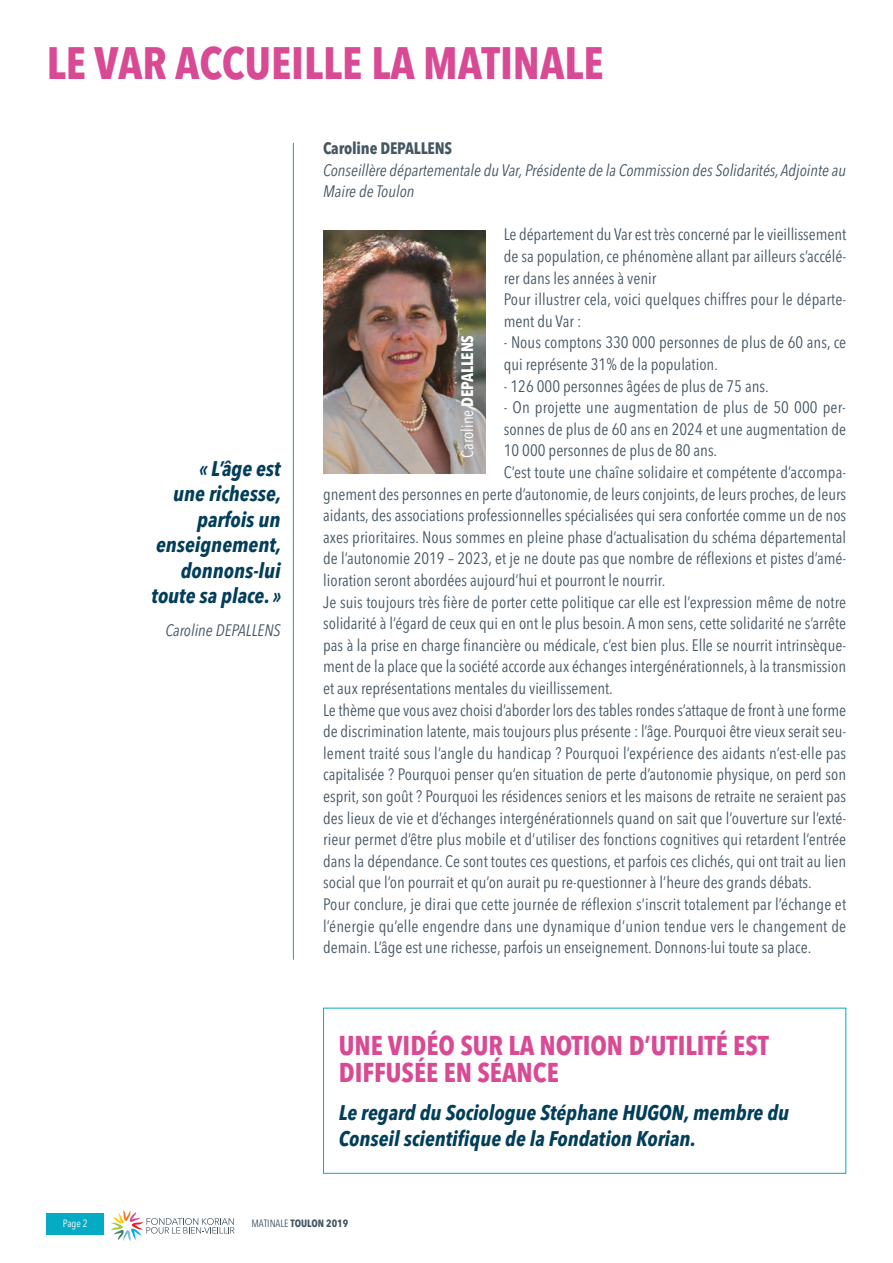
<style>
.page{position:relative;width:893px;height:1263px;background:#fff}
.page>*{position:absolute;margin:0;border:0;box-sizing:border-box;transform-origin:0 0}
.t1{font:700 45px "Avenir Next Condensed";color:#d94a95}
.t2{font:700 27px/27px "Avenir Next Condensed";color:#d94a95}
.t3{font:italic 700 21px/25.5px "Avenir Next Condensed";color:#023e5a}
.t4{font:16.5px/21.6px "Avenir Next Condensed";color:#465764;text-align:justify}
.t5{font:italic 16.5px/21.6px "Avenir Next Condensed";color:#465764}
.t6{font:700 16.5px "Avenir Next Condensed";letter-spacing:-.01em;color:#465764}
.t7{font:700 16.5px "Avenir Next Condensed";letter-spacing:-.01em;color:#fff}
.t8{font:700 10.5px "Avenir Next Condensed";color:#465764}
.t9{font:10.5px "Avenir Next Condensed";color:#fff}
.s1{font-weight:400}
</style>
<div class="page">
<div style="left:47px;top:1213px;width:57px;height:22px;background:#03acc2"></div>
<svg style="left:111px;top:1210px;width:124px;height:31px"></svg>
<hr style="left:293px;top:143px;width:1px;height:817px;background:#03acc2">
<img style="left:323px;top:231px;width:163px;height:242px">
<div style="left:323px;top:1008px;width:523px;height:166px;border:1px solid #03acc2"></div>
<p class="t1" style="left:47px;top:45px;width:558px">LE VAR ACCUEILLE LA MATINALE</p>
<p class="t3" style="left:199px;top:458px;width:83px">« L’âge est</p>
<p class="t3" style="left:173px;top:483px;width:110px">une richesse,</p>
<p class="t3" style="left:197px;top:509px;width:85px">parfois un</p>
<p class="t3" style="left:156px;top:534px;width:127px">enseignement,</p>
<p class="t3" style="left:181px;top:560px;width:101px">donnons-lui</p>
<p class="t3" style="left:152px;top:585px;width:131px">toute sa place. »</p>
<p class="t5" style="left:166px;top:621px;width:117px">Caroline DEPALLENS</p>
<p class="t6" style="left:323px;top:142px;width:130px">Caroline DEPALLENS</p>
<p class="t5" style="left:323px;top:161px;width:524px">Conseillère départementale du Var, Présidente de la Commission des Solidarités, Adjointe au<br>Maire de Toulon</p>
<p class="t4" style="left:504px;top:225px;width:344px">Le département du Var est très concerné par le vieillissement de sa population, ce phénomène allant par ailleurs s’accélé&shy;rer dans les années à venir</p>
<p class="t4" style="left:504px;top:290px;width:344px">Pour illustrer cela, voici quelques chiffres pour le départe&shy;ment du Var :</p>
<p class="t4" style="left:504px;top:333px;width:344px">- Nous comptons 330 000 personnes de plus de 60 ans, ce qui représente 31% de la population.</p>
<p class="t4" style="left:504px;top:377px;width:266px">- 126 000 personnes âgées de plus de 75 ans.</p>
<p class="t4" style="left:504px;top:398px;width:344px">- On projette une augmentation de plus de 50 000 per&shy;sonnes de plus de 60 ans en 2024 et une augmentation de 10 000 personnes de plus de 80 ans.</p>
<p class="t4" style="left:323px;top:463px;width:525px;text-indent:181px">C’est toute une chaîne solidaire et compétente d’accompa&shy;gnement des personnes en perte d’autonomie, de leurs conjoints, de leurs proches, de leurs aidants, des associations professionnelles spécialisées qui sera confortée comme un de nos axes prioritaires. Nous sommes en pleine phase d’actualisation du schéma départemental de l’autonomie 2019 – 2023, et je ne doute pas que nombre de réflexions et pistes d’amé&shy;lioration seront abordées aujourd’hui et pourront le nourrir.</p>
<p class="t4" style="left:323px;top:593px;width:525px">Je suis toujours très fière de porter cette politique car elle est l’expression même de notre solidarité à l’égard de ceux qui en ont le plus besoin. A mon sens, cette solidarité ne s’arrête pas à la prise en charge financière ou médicale, c’est bien plus. Elle se nourrit intrinsèque&shy;ment de la place que la société accorde aux échanges intergénérationnels, à la transmission et aux représentations mentales du vieillissement.</p>
<p class="t4" style="left:323px;top:701px;width:525px">Le thème que vous avez choisi d’aborder lors des tables rondes s’attaque de front à une forme de discrimination latente, mais toujours plus présente : l’âge. Pourquoi être vieux serait seu&shy;lement traité sous l’angle du handicap ? Pourquoi l’expérience des aidants n’est-elle pas capitalisée ? Pourquoi penser qu’en situation de perte d’autonomie physique, on perd son esprit, son goût ? Pourquoi les résidences seniors et les maisons de retraite ne seraient pas des lieux de vie et d’échanges intergénérationnels quand on sait que l’ouverture sur l’exté&shy;rieur permet d’être plus mobile et d’utiliser des fonctions cognitives qui retardent l’entrée dans la dépendance. Ce sont toutes ces questions, et parfois ces clichés, qui ont trait au lien social que l’on pourrait et qu’on aurait pu re-questionner à l’heure des grands débats.</p>
<p class="t4" style="left:323px;top:895px;width:525px">Pour conclure, je dirai que cette journée de réflexion s’inscrit totalement par l’échange et l’énergie qu’elle engendre dans une dynamique d’union tendue vers le changement de demain. L’âge est une richesse, parfois un enseignement. Donnons-lui toute sa place.</p>
<p class="t7" style="left:461px;top:458px;width:124px;rotate:-90deg"><span class="s1">Caroline</span> DEPALLENS</p>
<p class="t2" style="left:339px;top:1034px;width:431px">UNE VIDÉO SUR LA NOTION D’UTILITÉ EST<br>DIFFUSÉE EN SÉANCE</p>
<p class="t3" style="left:339px;top:1102px;width:452px">Le regard du Sociologue Stéphane HUGON, membre du<br>Conseil scientifique de la Fondation Korian.</p>
<p class="t9" style="left:63px;top:1219px;width:26px">Page 2</p>
<p class="t8" style="left:251px;top:1219px;width:98px"><span class="s1">MATINALE</span> TOULON 2019</p>
</div>
